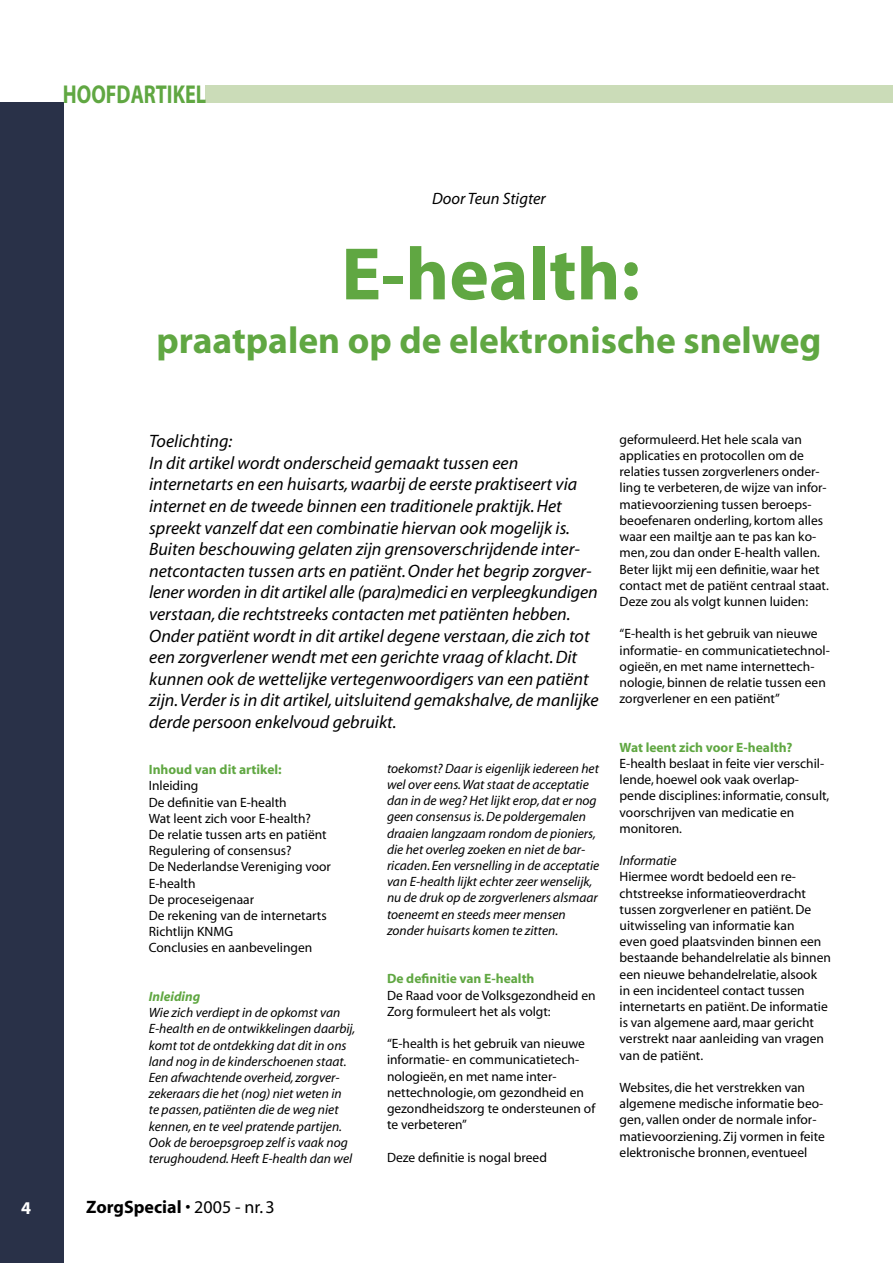
<style>
.page{position:relative;width:893px;height:1263px;background:#fff}
.page>*{position:absolute;margin:0;border:0;box-sizing:border-box;transform-origin:0 0}
.t1{font:700 75px "Myriad";color:#60a742}
.t2{font:700 37.5px "Myriad";color:#60a742}
.t3{font:700 25.95px "Myriad";color:#60a742;scale:.78 1}
.t4{font:italic 18px/21.6px "Myriad";color:#000}
.t5{font:700 18px "Myriad";color:#000}
.t6{font:700 18px "Myriad";color:#fff}
.t7{font:italic 16.5px "Myriad";color:#000}
.t8{font:13.5px/16.2px "Myriad";color:#000}
.t9{font:italic 13.5px/16.2px "Myriad";color:#000}
.t10{font:700 13.5px "Myriad";color:#60a742}
.t11{font:italic 700 13.5px "Myriad";color:#60a742}
.s1{font-weight:400}
</style>
<div class="page">
<div style="left:0;top:102px;width:64px;height:1161px;background:#293148"></div>
<div style="left:206px;top:85px;width:687px;height:18px;background:#cbdcb8"></div>
<h3 class="t3" style="left:63px;top:81px;width:185px">HOOFDARTIKEL</h3>
<h3 class="t6" style="left:21px;top:1199px;width:11px">4</h3>
<p class="t7" style="left:432px;top:190px;width:115px">Door Teun Stigter</p>
<h1 class="t1" style="left:341px;top:236px;width:300px">E-health:</h1>
<h2 class="t2" style="left:156px;top:321px;width:666px">praatpalen op de elektronische snelweg</h2>
<p class="t4" style="left:149px;top:431px;width:451px">Toelichting:<br>In dit artikel wordt onderscheid gemaakt tussen een internetarts en een huisarts, waarbij de eerste praktiseert via internet en de tweede binnen een traditionele praktijk. Het spreekt vanzelf dat een combinatie hiervan ook mogelijk is.<br>Buiten beschouwing gelaten zijn grensoverschrijdende inter&shy;netcontacten tussen arts en patiënt. Onder het begrip zorgver&shy;lener worden in dit artikel alle (para)medici en verpleegkundigen verstaan, die rechtstreeks contacten met patiënten hebben.<br>Onder patiënt wordt in dit artikel degene verstaan, die zich tot een zorgverlener wendt met een gerichte vraag of klacht. Dit kunnen ook de wettelijke vertegenwoordigers van een patiënt zijn. Verder is in dit artikel, uitsluitend gemakshalve, de manlijke derde persoon enkelvoud gebruikt.</p>
<p class="t10" style="left:149px;top:763px;width:134px">Inhoud van dit artikel:</p>
<p class="t8" style="left:149px;top:778px;width:184px">Inleiding<br>De definitie van E-health<br>Wat leent zich voor E-health?<br>De relatie tussen arts en patiënt<br>Regulering of consensus?<br>De Nederlandse Vereniging voor<br>E-health<br>De proceseigenaar<br>De rekening van de internetarts<br>Richtlijn KNMG<br>Conclusies en aanbevelingen</p>
<p class="t11" style="left:149px;top:989px;width:53px">Inleiding</p>
<p class="t9" style="left:149px;top:1005px;width:208px">Wie zich verdiept in de opkomst van E-health en de ontwikkelingen daarbij, komt tot de ontdekking dat dit in ons land nog in de kinderschoenen staat.<br>Een afwachtende overheid, zorgver&shy;zekeraars die het (nog) niet weten in te passen, patiënten die de weg niet kennen, en te veel pratende partijen.<br>Ook de beroepsgroep zelf is vaak nog terughoudend. Heeft E-health dan wel</p>
<h3 class="t5" style="left:86px;top:1197px;width:190px">ZorgSpecial <span class="s1">• 2005 - nr. 3</span></h3>
<p class="t9" style="left:387px;top:761px;width:214px">toekomst? Daar is eigenlijk iedereen het wel over eens. Wat staat de acceptatie dan in de weg? Het lijkt erop, dat er nog geen consensus is. De poldergemalen draaien langzaam rondom de pioniers, die het overleg zoeken en niet de bar&shy;ricaden. Een versnelling in de acceptatie van E-health lijkt echter zeer wenselijk, nu de druk op de zorgverleners alsmaar toeneemt en steeds meer mensen zonder huisarts komen te zitten.</p>
<p class="t10" style="left:387px;top:972px;width:149px">De definitie van E-health</p>
<p class="t8" style="left:387px;top:987px;width:210px">De Raad voor de Volksgezondheid en<br>Zorg formuleert het als volgt:</p>
<p class="t8" style="left:387px;top:1036px;width:210px">“E-health is het gebruik van nieuwe informatie- en communicatietech&shy;nologieën, en met name inter&shy;nettechnologie, om gezondheid en gezondheidszorg te ondersteunen of te verbeteren”</p>
<p class="t8" style="left:387px;top:1149px;width:161px">Deze definitie is nogal breed</p>
<p class="t8" style="left:620px;top:432px;width:211px">geformuleerd. Het hele scala van applicaties en protocollen om de relaties tussen zorgverleners onder&shy;ling te verbeteren, de wijze van infor&shy;matievoorziening tussen beroeps&shy;beoefenaren onderling, kortom alles waar een mailtje aan te pas kan ko&shy;men, zou dan onder E-health vallen.<br>Beter lijkt mij een definitie, waar het contact met de patiënt centraal staat.<br>Deze zou als volgt kunnen luiden:</p>
<p class="t8" style="left:620px;top:626px;width:212px">“E-health is het gebruik van nieuwe informatie- en communicatietechnol&shy;ogieën, en met name internettech&shy;nologie, binnen de relatie tussen een zorgverlener en een patiënt”</p>
<p class="t10" style="left:620px;top:740px;width:175px">Wat leent zich voor E-health?</p>
<p class="t8" style="left:620px;top:756px;width:211px">E-health beslaat in feite vier verschil&shy;lende, hoewel ook vaak overlap&shy;pende disciplines: informatie, consult, voorschrijven van medicatie en monitoren.</p>
<p class="t9" style="left:620px;top:853px;width:58px">Informatie</p>
<p class="t8" style="left:620px;top:869px;width:213px">Hiermee wordt bedoeld een re&shy;chtstreekse informatieoverdracht tussen zorgverlener en patiënt. De uitwisseling van informatie kan<br>even goed plaatsvinden binnen een bestaande behandelrelatie als binnen een nieuwe behandelrelatie, alsook in een incidenteel contact tussen internetarts en patiënt. De informatie is van algemene aard, maar gericht verstrekt naar aanleiding van vragen van de patiënt.</p>
<p class="t8" style="left:620px;top:1080px;width:207px">Websites, die het verstrekken van algemene medische informatie beo&shy;gen, vallen onder de normale infor&shy;matievoorziening. Zij vormen in feite elektronische bronnen, eventueel</p>
</div>
